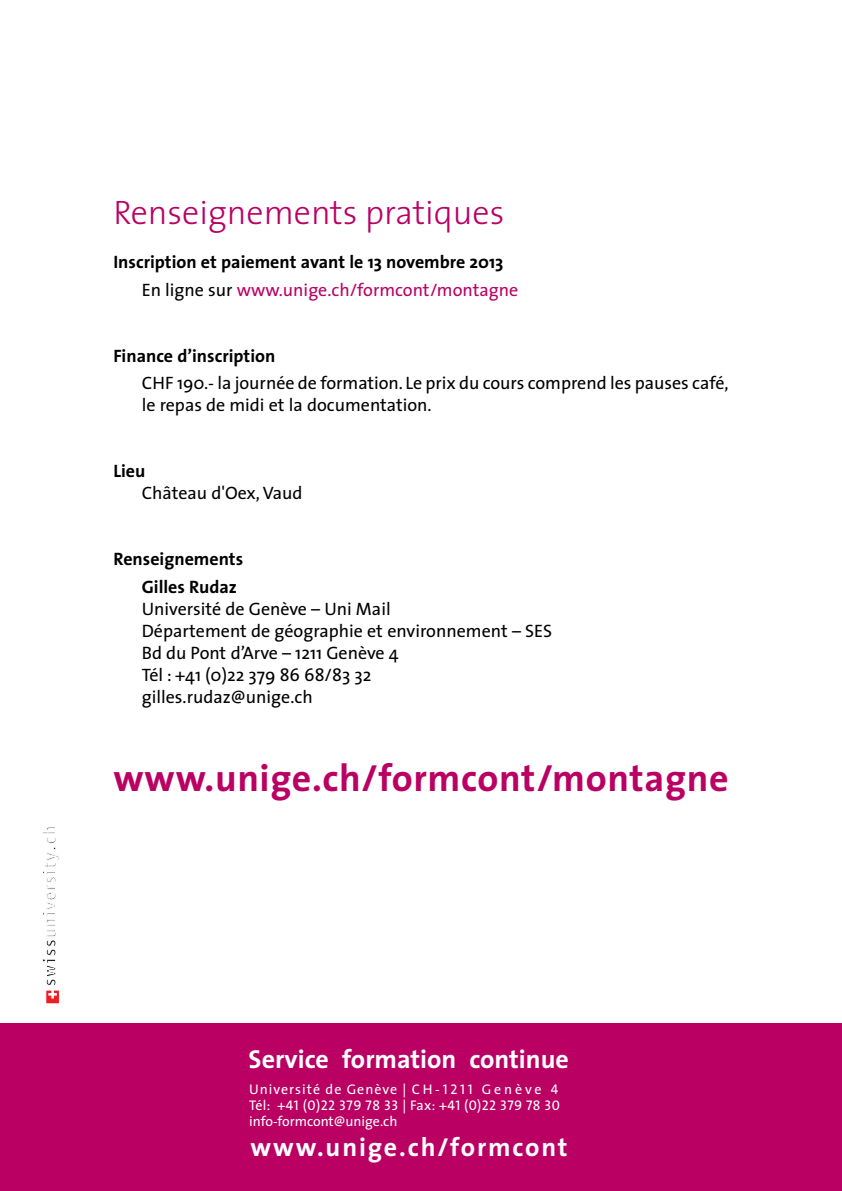
<style>
.page{position:relative;width:842px;height:1191px;background:#fff}
.page>*{position:absolute;margin:0;border:0;box-sizing:border-box;transform-origin:0 0}
.t1{font:700 38px "The Sans";letter-spacing:.015em;color:#ba0063}
.t2{font:300 34px "The Sans";color:#ba0063}
.t3{font:700 26px "The Sans";color:#fff}
.t4{font:700 26px "The Sans";letter-spacing:.07em;color:#fff}
.t5{font:18px/22px "The Sans";color:#000}
.t6{font:700 18px/27.6px "The Sans";color:#000}
.t7{font:14px "The Sans Caps";letter-spacing:.025em;color:#fff}
.t8{font:14px "The Sans";letter-spacing:.065em;color:#fff}
.t9{font:14px "The Sans";color:#fff}
.s1{font-weight:400}
.s2{font-weight:400;color:#ba0063}
.s3{font-family:"The Sans Caps"}
.s4{font-family:"The Sans"}
</style>
<div class="page">
<div style="left:0;top:1023px;width:842px;height:168px;background:#ba0063"></div>
<div style="left:46px;top:990px;width:13px;height:13px;background:#ee1d23"></div>
<svg style="left:42px;top:827px;width:18px;height:171px"></svg>
<h2 class="t2" style="left:113px;top:199px;width:392px">Renseignements pratiques</h2>
<p class="t6" style="left:142px;top:250px;width:378px;text-indent:-28px">Inscription et paiement avant le 13 novembre 2013<br><span class="s1">En ligne sur</span> <span class="s2">www.unige.ch/formcont/montagne</span></p>
<p class="t6" style="left:113px;top:343px;width:163px">Finance d’inscription</p>
<p class="t5" style="left:142px;top:374px;width:588px">CHF 190.- la journée de formation. Le prix du cours comprend les pauses café, le repas de midi et la documentation.</p>
<p class="t6" style="left:113px;top:459px;width:34px">Lieu</p>
<p class="t5" style="left:142px;top:484px;width:162px">Château d'Oex,Vaud</p>
<p class="t6" style="left:142px;top:547px;width:103px;text-indent:-28px">Renseignements<br>Gilles Rudaz</p>
<p class="t5" style="left:142px;top:600px;width:412px">Université de Genève – Uni Mail<br>Département de géographie et environnement – SES<br>Bd du Pont d’Arve – 1211 Genève 4<br>Tél : +41 (0)22 379 86 68/83 32<br>gilles.rudaz@unige.ch</p>
<h1 class="t1" style="left:113px;top:763px;width:617px">www.unige.ch/formcont/montagne</h1>
<h3 class="t3" style="left:249px;top:1048px;width:322px">Service formation continue</h3>
<p class="t8" style="left:249px;top:1083px;width:311px">Université de Genève | <span class="s3">CH-1211</span> Genève <span class="s3">4</span></p>
<p class="t7" style="left:249px;top:1100px;width:312px"><span class="s4">Tél:</span> +41 <span class="s4">(</span>0)22 379 78 33 <span class="s4">| Fax:</span> +41 <span class="s4">(</span>0)22 379 78 30</p>
<p class="t9" style="left:249px;top:1115px;width:150px">info-formcont@unige.ch</p>
<h3 class="t4" style="left:250px;top:1136px;width:319px">www.unige.ch/formcont</h3>
</div>
